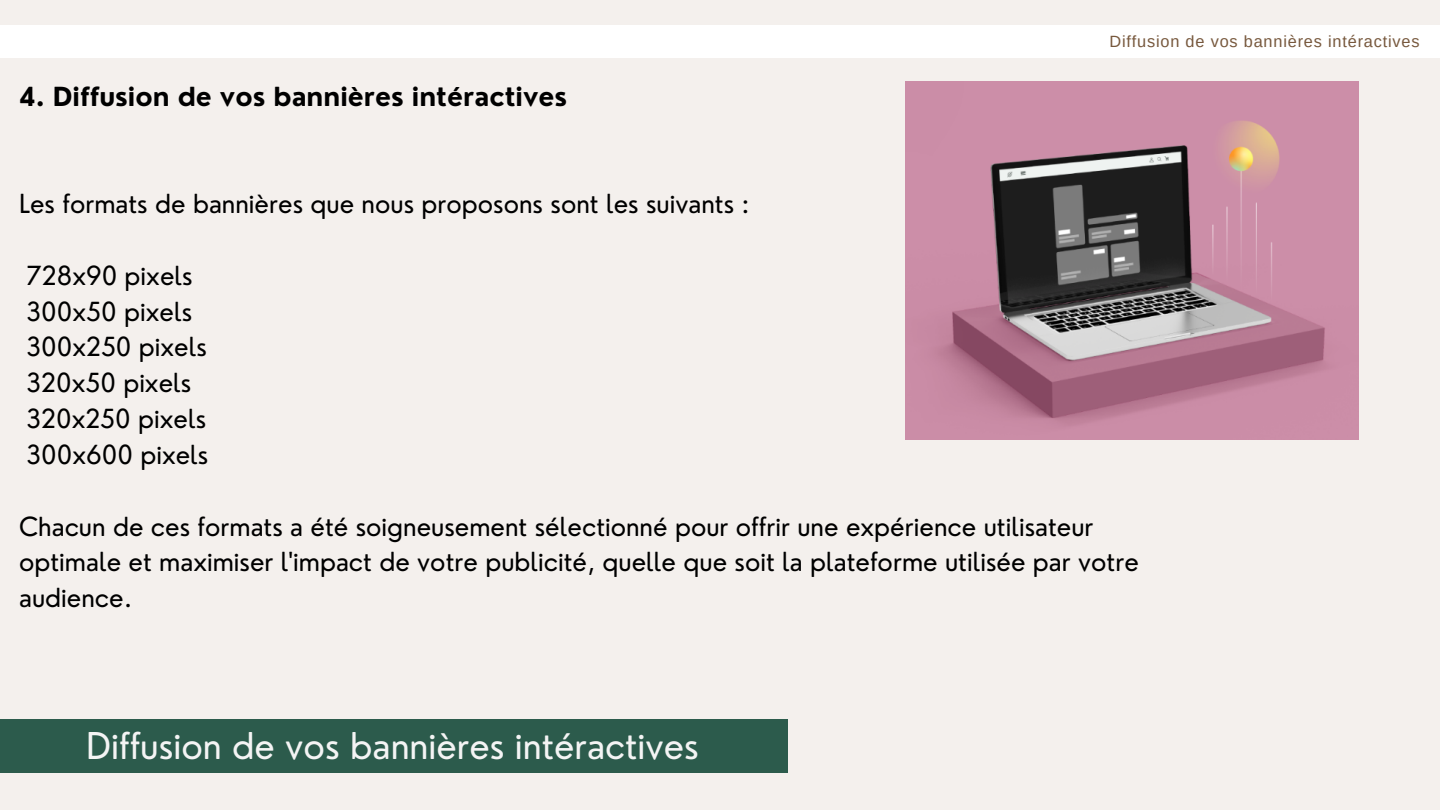
<style>
.page{position:relative;width:1440px;height:810px;background:#f4f0ed}
.page>*{position:absolute;margin:0;border:0;box-sizing:border-box;transform-origin:0 0}
.t1{font:36px "Nourd";color:#f4f4f4}
.t2{font:25.7px/35.8px "Nourd";color:#000}
.t3{font:700 25.7px "Nourd";color:#000}
.t4{font:16.3px "Arimo";letter-spacing:.05em;color:#77583d}
</style>
<div class="page">
<div style="left:0;top:25px;width:1440px;height:33px;background:#fff"></div>
<div style="left:0;top:720px;width:787px;height:53px;background:#2c5b4c"></div>
<img style="left:905px;top:82px;width:454px;height:358px">
<h2 class="t3" style="left:19px;top:80px;width:550px">4. Diffusion de vos bannières intéractives</h2>
<h3 class="t2" style="left:19px;top:186px;width:732px">Les formats de bannières que nous proposons sont les suivants :</h3>
<h3 class="t2" style="left:27px;top:257px;width:183px">728x90 pixels<br>300x50 pixels<br>300x250 pixels<br>320x50 pixels<br>320x250 pixels<br>300x600 pixels</h3>
<h1 class="t4" style="left:1109px;top:32px;width:312px">Diffusion de vos bannières intéractives</h1>
<h3 class="t2" style="left:19px;top:508px;width:1121px">Chacun de ces formats a été soigneusement sélectionné pour offrir une expérience utilisateur optimale et maximiser l'impact de votre publicité, quelle que soit la plateforme utilisée par votre audience.</h3>
<p class="t1" style="left:86px;top:723px;width:614px">Diffusion de vos bannières intéractives</p>
</div>
